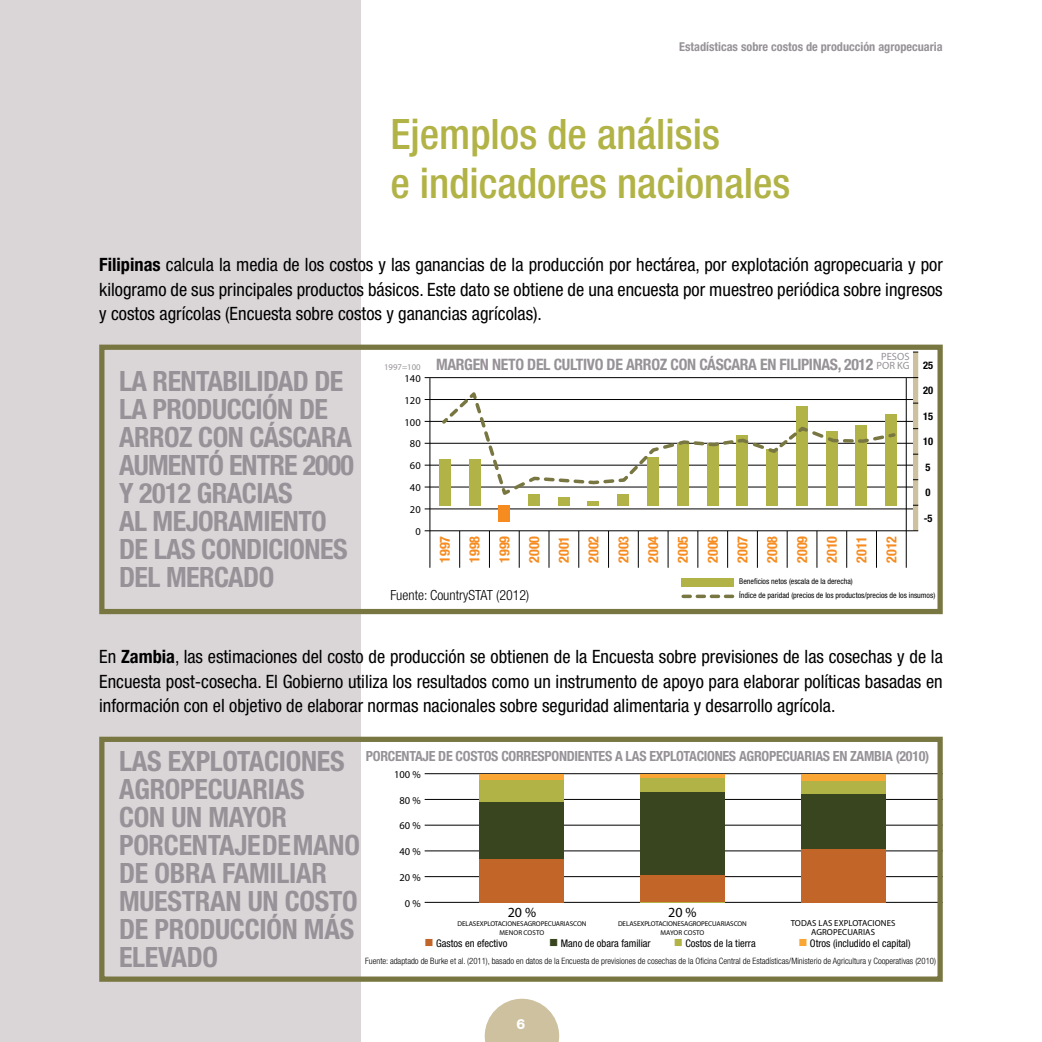
<style>
.page{position:relative;width:1042px;height:1042px;background:#fff}
.page>*{position:absolute;margin:0;border:0;box-sizing:border-box;transform-origin:0 0}
.t1{font:500 condensed 42px/49px "Helvetica Neue LT Std";color:#b2b347}
.t2{font:700 condensed 28px/28px "Helvetica Neue LT Std";letter-spacing:-.02em;color:#969297}
.t3{font:condensed 18.38px/24.5px "Helvetica Neue LT Std";color:#000;text-align:justify}
.t4{font:700 condensed 15.75px "Helvetica Neue LT Std";letter-spacing:-.02em;color:#969297}
.t5{font:700 condensed 14px "Helvetica Neue LT Std";letter-spacing:-.02em;color:#969297}
.t6{font:700 condensed 14px/29.8px "Helvetica Neue LT Std";color:#f68b1f;text-align:justify}
.t7{font:300 condensed 14px "Helvetica Neue LT Std";color:#000}
.t8{font:14px "Myriad Pro";color:#000}
.t9{font:800 14px "Helvetica Neue LT Std";color:#fff}
.t10{font:700 condensed 12.25px "Helvetica Neue LT Std";color:#969297}
.t11{font:condensed 10.5px "Helvetica Neue LT Std";color:#000}
.t12{font:10.5px/21.9px "Myriad Pro";color:#000;text-align:right}
.t13{font:700 condensed 10.5px "Helvetica Neue LT Std";color:#000}
.t14{font:10.5px "Myriad Pro";color:#969297}
.t15{font:300 condensed 8.75px "Helvetica Neue LT Std";color:#000}
.t16{font:8.75px/8.8px "Myriad Pro";letter-spacing:.01em;color:#000}
.t17{font:condensed 7.88px "Helvetica Neue LT Std";color:#000}
.t18{font:7px "Myriad Pro";letter-spacing:-.01em;color:#000}
.s1{font-weight:700}
.s2{font-family:"Myriad Pro";font-weight:400;font-stretch:normal;font-size:8.75px}
.s3{font-family:"Myriad Pro";font-weight:400;font-stretch:normal;font-size:10.5px}
.s4{color:#c26529}
.s5{color:#39451e}
.s6{color:#b2b347}
.s7{color:#faa634}
</style>
<div class="page">
<div style="left:0;top:0;width:360px;height:1042px;background:#dad6d8"></div>
<svg style="left:485px;top:998px;width:74px;height:44px"></svg>
<div style="left:681px;top:578px;width:53px;height:8px;background:#b2b347"></div>
<svg style="left:683px;top:594px;width:49px;height:4px"></svg>
<div style="left:99px;top:345px;width:844px;height:269px;border:5px solid #787641"></div>
<hr style="left:425px;top:377px;width:488px;height:1px;background:#000">
<hr style="left:425px;top:399px;width:488px;height:1px;background:#000">
<hr style="left:425px;top:421px;width:488px;height:1px;background:#000">
<hr style="left:425px;top:443px;width:488px;height:1px;background:#000">
<hr style="left:425px;top:465px;width:488px;height:1px;background:#000">
<hr style="left:425px;top:487px;width:488px;height:1px;background:#000">
<hr style="left:425px;top:508px;width:488px;height:1px;background:#000">
<hr style="left:425px;top:530px;width:488px;height:1px;background:#000">
<hr style="left:430px;top:378px;width:1px;height:153px;background:#000">
<hr style="left:906px;top:378px;width:1px;height:153px;background:#000">
<hr style="left:430px;top:531px;width:1px;height:37px;background:#000">
<hr style="left:459px;top:531px;width:1px;height:37px;background:#000">
<hr style="left:489px;top:531px;width:1px;height:37px;background:#000">
<hr style="left:519px;top:531px;width:1px;height:37px;background:#000">
<hr style="left:549px;top:531px;width:1px;height:37px;background:#000">
<hr style="left:578px;top:531px;width:1px;height:37px;background:#000">
<hr style="left:608px;top:531px;width:1px;height:37px;background:#000">
<hr style="left:638px;top:531px;width:1px;height:37px;background:#000">
<hr style="left:668px;top:531px;width:1px;height:37px;background:#000">
<hr style="left:697px;top:531px;width:1px;height:37px;background:#000">
<hr style="left:727px;top:531px;width:1px;height:37px;background:#000">
<hr style="left:757px;top:531px;width:1px;height:37px;background:#000">
<hr style="left:787px;top:531px;width:1px;height:37px;background:#000">
<hr style="left:816px;top:531px;width:1px;height:37px;background:#000">
<hr style="left:846px;top:531px;width:1px;height:37px;background:#000">
<hr style="left:876px;top:531px;width:1px;height:37px;background:#000">
<hr style="left:906px;top:531px;width:1px;height:37px;background:#000">
<div style="left:439px;top:459px;width:11px;height:46px;background:#b2b347"></div>
<div style="left:469px;top:459px;width:11px;height:46px;background:#b2b347"></div>
<div style="left:499px;top:505px;width:11px;height:17px;background:#f68b1f"></div>
<div style="left:528px;top:494px;width:11px;height:11px;background:#b2b347"></div>
<div style="left:558px;top:497px;width:11px;height:8px;background:#b2b347"></div>
<hr style="left:588px;top:501px;width:11px;height:4px;background:#b2b347">
<div style="left:617px;top:494px;width:12px;height:11px;background:#b2b347"></div>
<div style="left:647px;top:457px;width:12px;height:48px;background:#b2b347"></div>
<div style="left:677px;top:443px;width:11px;height:62px;background:#b2b347"></div>
<div style="left:707px;top:443px;width:11px;height:62px;background:#b2b347"></div>
<div style="left:737px;top:435px;width:11px;height:70px;background:#b2b347"></div>
<div style="left:766px;top:449px;width:12px;height:56px;background:#b2b347"></div>
<div style="left:796px;top:406px;width:11px;height:99px;background:#b2b347"></div>
<div style="left:826px;top:431px;width:11px;height:74px;background:#b2b347"></div>
<div style="left:855px;top:425px;width:12px;height:80px;background:#b2b347"></div>
<div style="left:885px;top:414px;width:11px;height:91px;background:#b2b347"></div>
<svg style="left:439px;top:392px;width:459px;height:106px"></svg>
<svg style="left:913px;top:352px;width:5px;height:179px"></svg>
<hr style="left:425px;top:773px;width:518px;height:1px;background:#000">
<hr style="left:425px;top:799px;width:518px;height:1px;background:#000">
<hr style="left:425px;top:825px;width:518px;height:1px;background:#000">
<hr style="left:425px;top:850px;width:518px;height:1px;background:#000">
<hr style="left:425px;top:876px;width:518px;height:1px;background:#000">
<hr style="left:425px;top:902px;width:518px;height:1px;background:#000">
<div style="left:480px;top:774px;width:84px;height:128px;background:#faa634"></div>
<div style="left:480px;top:780px;width:84px;height:122px;background:#b2b347"></div>
<div style="left:480px;top:802px;width:84px;height:100px;background:#39451e"></div>
<div style="left:480px;top:859px;width:84px;height:43px;background:#c26529"></div>
<div style="left:640px;top:774px;width:85px;height:128px;background:#faa634"></div>
<div style="left:640px;top:778px;width:85px;height:124px;background:#b2b347"></div>
<div style="left:640px;top:793px;width:85px;height:109px;background:#39451e"></div>
<div style="left:640px;top:876px;width:85px;height:26px;background:#c26529"></div>
<div style="left:801px;top:774px;width:84px;height:128px;background:#faa634"></div>
<div style="left:801px;top:781px;width:84px;height:121px;background:#b2b347"></div>
<div style="left:801px;top:794px;width:84px;height:108px;background:#39451e"></div>
<div style="left:801px;top:849px;width:84px;height:53px;background:#c26529"></div>
<div style="left:99px;top:737px;width:844px;height:245px;border:5px solid #787641"></div>
<p class="t10" style="left:679px;top:39px;width:265px">ESTADÍSTICAS SOBRE COSTOS DE PRODUCCIÓN AGROPECUARIA</p>
<h1 class="t1" style="left:390px;top:109px;width:402px">Ejemplos de análisis<br>e indicadores nacionales</h1>
<p class="t3" style="left:99px;top:252px;width:845px"><span class="s1">FILIPINAS</span> calcula la media de los costos y las ganancias de la producción por hectárea, por explotación agropecuaria y por kilogramo de sus principales productos básicos. Este dato se obtiene de una encuesta por muestreo periódica sobre ingresos y costos agrícolas (Encuesta sobre costos y ganancias agrícolas).</p>
<h2 class="t2" style="left:119px;top:367px;width:236px">LA RENTABILIDAD DE<br>LA PRODUCCIÓN DE<br>ARROZ CON CÁSCARA<br>AUM ENTÓ ENTRE 2000<br>Y 2012 GRACIAS<br>AL MEJORAMIENTO<br>DE LAS CONDICIONES<br>DEL MERCADO</h2>
<p class="t14" style="left:881px;top:350px;width:30px">PESOS</p>
<p class="t4" style="left:384px;top:354px;width:527px"><span class="s2">1997=100</span> MARGEN NETO DEL CULTIVO DE ARROZ CON CÁSCARA EN FILIPINAS, 2012 <span class="s3">POR KG</span></p>
<p class="t12" style="left:405px;top:367px;width:18px">140<br>120<br>100<br>80<br>60<br>40<br>20<br>0</p>
<p class="t6" style="left:430px;top:563px;width:28px;rotate:-90deg">1997<br>1998<br>1999<br>2000<br>2001<br>2002<br>2003<br>2004<br>2005<br>2006<br>2007<br>2008<br>2009<br>2010<br>2011<br>2012</p>
<p class="t17" style="left:739px;top:577px;width:115px">Beneficios netos (escala de la derecha)</p>
<p class="t13" style="left:923px;top:358px;width:12px">25</p>
<p class="t13" style="left:923px;top:384px;width:12px">20</p>
<p class="t13" style="left:923px;top:409px;width:12px">15</p>
<p class="t13" style="left:923px;top:435px;width:12px">10</p>
<p class="t13" style="left:925px;top:460px;width:7px">5</p>
<p class="t13" style="left:925px;top:486px;width:7px">0</p>
<p class="t13" style="left:923px;top:512px;width:10px">-5</p>
<p class="t7" style="left:390px;top:587px;width:140px">Fuente: CountrySTAT (2012)</p>
<p class="t17" style="left:739px;top:591px;width:197px">Índice de paridad (precios de los productos/precios de los insumos)</p>
<p class="t3" style="left:99px;top:644px;width:845px">En <span class="s1">ZAMBIA</span>, las estimaciones del costo de producción se obtienen de la Encuesta sobre previsiones de las cosechas y de la Encuesta post-cosecha. El Gobierno utiliza los resultados como un instrumento de apoyo para elaborar políticas basadas en información con el objetivo de elaborar normas nacionales sobre seguridad alimentaria y desarrollo agrícola.</p>
<h2 class="t2" style="left:119px;top:747px;width:242px">LAS EXPLOTACIONES<br>AGROPECUARIAS<br>CON UN MAYOR<br>PORCENTAJE DE MANO<br>DE OBRA FAMILIAR<br>MU ESTRAN UN COSTO<br>DE PRODUCCIÓN MÁS<br>ELEVADO</h2>
<p class="t5" style="left:366px;top:748px;width:565px">PORCENTAJE DE COSTOS CORRESPONDIENTES A LAS EXPLOTACIONES AGROPECUARIAS EN ZAMBIA (2010)</p>
<p class="t12" style="left:394px;top:763px;width:28px">100 %</p>
<p class="t12" style="left:399px;top:789px;width:23px">80 %</p>
<p class="t12" style="left:399px;top:814px;width:23px">60 %</p>
<p class="t12" style="left:399px;top:840px;width:23px">40 %</p>
<p class="t12" style="left:399px;top:866px;width:23px">20 %</p>
<p class="t12" style="left:405px;top:892px;width:17px">0 %</p>
<p class="t8" style="left:508px;top:904px;width:30px">20 %</p>
<p class="t18" style="left:457px;top:919px;width:73px">DE LASEXPLOTACIONES AGROPE</p>
<p class="t18" style="left:548px;top:919px;width:40px">CUARIAS CON</p>
<p class="t18" style="left:499px;top:928px;width:45px">MENOR COSTO</p>
<p class="t8" style="left:668px;top:904px;width:30px">20 %</p>
<p class="t18" style="left:618px;top:919px;width:73px">DE LASEXPLOTACIONES AGROPE</p>
<p class="t18" style="left:708px;top:919px;width:40px">CUARIAS CON</p>
<p class="t18" style="left:660px;top:928px;width:44px">MAYOR COSTO</p>
<p class="t16" style="left:811px;top:918px;width:81px;text-indent:-20px">TODAS LAS EXPLOTACIONES<br>AGROPE</p>
<p class="t16" style="left:842px;top:927px;width:33px">CUARIAS</p>
<p class="t11" style="left:425px;top:937px;width:84px"><span class="s4">■</span> Gastos en efectivo</p>
<p class="t11" style="left:549px;top:937px;width:103px"><span class="s5">■</span> Mano de obara familiar</p>
<p class="t11" style="left:674px;top:937px;width:83px"><span class="s6">■</span> Costos de la tierra</p>
<p class="t11" style="left:798px;top:937px;width:114px"><span class="s7">■</span> Otros (includido el capital)</p>
<p class="t15" style="left:365px;top:955px;width:572px">Fuente: adaptado de Burke et al. (2011), basado en datos de la Encuesta de previsiones de cosechas de la Oficina Central de Estadísticas/Ministerio de Agricultura y Cooperativas (2010)</p>
<p class="t9" style="left:516px;top:1015px;width:10px">6</p>
</div>
